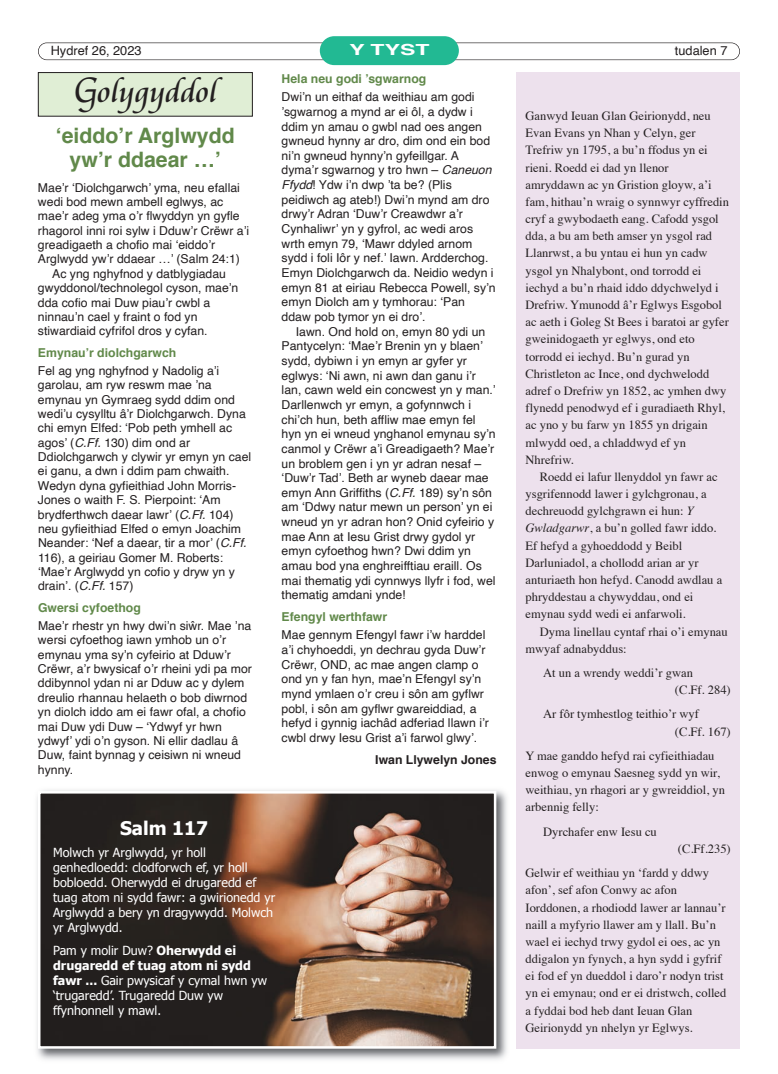
<style>
.page{position:relative;width:778px;height:1074px;background:#fff}
.page>*{position:absolute;margin:0;border:0;box-sizing:border-box;transform-origin:0 0}
.t1{font:31.88px "Cataneo BT";color:#231f20}
.t2{font:700 21.25px/23.8px "Helvetica";color:#61894a;text-align:center}
.t3{font:700 18.75px "Tahoma";color:#fff}
.t4{font:700 15.25px "Helvetica";color:#fff;scale:1.5 1}
.t5{font:12.75px "Helvetica";color:#231f20}
.t6{font:12.5px/17.1px "Times";color:#231f20}
.t7{font:12.5px/15px "Tahoma";color:#fff}
.t8{font:12.25px/14.6px "Helvetica";color:#231f20}
.t9{font:700 12.25px "Helvetica";color:#61894a}
.t10{font:700 12.25px "Helvetica";color:#231f20}
.s1{font-family:"Apple Chancery";font-size:37px}
.s2{font-style:italic}
.s3{font-weight:700}
</style>
<div class="page">
<div style="left:38px;top:43px;width:701px;height:17px;border:1px solid #231f20;border-radius:9px"></div>
<div style="left:319px;top:36px;width:139px;height:29px;background:#22b993;border-radius:14px"></div>
<div style="left:38px;top:73px;width:214px;height:43px;background:#e0eed5"></div>
<div style="left:38px;top:72px;width:214px;height:44px;border:1px solid #231f20"></div>
<div style="left:515px;top:72px;width:224px;height:976px;background:#ede1ed"></div>
<img style="left:37px;top:790px;width:470px;height:270px">
<img style="left:41px;top:794px;width:452px;height:251px">
<div style="left:38px;top:791px;width:458px;height:257px;border:2px solid #fff"></div>
<p class="t5" style="left:51px;top:45px;width:92px">Hydref 26, 2023</p>
<p class="t4" style="left:349px;top:44px;width:55px">Y TYST</p>
<p class="t5" style="left:674px;top:45px;width:54px">tudalen 7</p>
<p class="t1" style="left:73px;top:77px;width:146px"><span class="s1">G</span>olygyddol</p>
<p class="t2" style="left:56px;top:125px;width:180px">‘eiddo’r Arglwydd yw’r ddaear …’</p>
<p class="t8" style="left:38px;top:181px;width:212px">Mae’r ‘Diolchgarwch’ yma, neu efallai wedi bod mewn ambell eglwys, ac mae’r adeg yma o’r flwyddyn yn gyfle rhagorol inni roi sylw i Dduw’r Crëwr a’i greadigaeth a chofio mai ‘eiddo’r Arglwydd yw’r ddaear …’ (Salm 24:1)</p>
<p class="t8" style="left:38px;top:267px;width:202px;text-indent:14px">Ac yng nghyfnod y datblygiadau gwyddonol/technolegol cyson, mae’n dda cofio mai Duw piau’r cwbl a ninnau’n cael y fraint o fod yn stiwardiaid cyfrifol dros y cyfan.</p>
<p class="t9" style="left:38px;top:347px;width:140px">Emynau’r diolchgarwch</p>
<p class="t8" style="left:38px;top:364px;width:215px">Fel ag yng nghyfnod y Nadolig a’i garolau, am ryw reswm mae ’na emynau yn Gymraeg sydd ddim ond wedi’u cysylltu â’r Diolchgarwch. Dyna chi emyn Elfed: ‘Pob peth ymhell ac agos’ (<span class="s2">C.Ff.</span> 130) dim ond ar Ddiolchgarwch y clywir yr emyn yn cael ei ganu, a dwn i ddim pam chwaith.<br>Wedyn dyna gyfieithiad John Morris-Jones o waith F. S. Pierpoint: ‘Am brydferthwch daear lawr’ (<span class="s2">C.Ff.</span> 104) neu gyfieithiad Elfed o emyn Joachim Neander: ‘Nef a daear, tir a mor’ (<span class="s2">C.Ff.<br></span>116), a geiriau Gomer M. Roberts: ‘Mae’r Arglwydd yn cofio y dryw yn y drain’. (<span class="s2">C.Ff.</span> 157)</p>
<p class="t9" style="left:38px;top:602px;width:104px">Gwersi cyfoethog</p>
<p class="t8" style="left:38px;top:619px;width:215px">Mae’r rhestr yn hwy dwi’n siŵr. Mae ’na wersi cyfoethog iawn ymhob un o’r emynau yma sy’n cyfeirio at Dduw’r Crëwr, a’r bwysicaf o’r rheini ydi pa mor ddibynnol ydan ni ar Dduw ac y dylem dreulio rhannau helaeth o bob diwrnod yn diolch iddo am ei fawr ofal, a chofio mai Duw ydi Duw – ‘Ydwyf yr hwn ydwyf’ ydi o’n gyson. Ni ellir dadlau â Duw, faint bynnag y ceisiwn ni wneud hynny.</p>
<p class="t9" style="left:281px;top:74px;width:146px">Hela neu godi ’sgwarnog</p>
<p class="t8" style="left:281px;top:91px;width:215px">Dwi’n un eithaf da weithiau am godi ’sgwarnog a mynd ar ei ôl, a dydw i ddim yn amau o gwbl nad oes angen gwneud hynny ar dro, dim ond ein bod ni’n gwneud hynny’n gyfeillgar. A dyma’r sgwarnog y tro hwn – <span class="s2">Caneuon Ffydd</span>! Ydw i’n dwp ’ta be? (Plis peidiwch ag ateb!) Dwi’n mynd am dro drwy’r Adran ‘Duw’r Creawdwr a’r Cynhaliwr’ yn y gyfrol, ac wedi aros wrth emyn 79, ‘Mawr ddyled arnom sydd i foli Iôr y nef.’ Iawn. Ardderchog.<br>Emyn Diolchgarwch da. Neidio wedyn i emyn 81 at eiriau Rebecca Powell, sy’n emyn Diolch am y tymhorau: ‘Pan ddaw pob tymor yn ei dro’.</p>
<p class="t8" style="left:281px;top:325px;width:215px;text-indent:14px">Iawn. Ond hold on, emyn 80 ydi un Pantycelyn: ‘Mae’r Brenin yn y blaen’ sydd, dybiwn i yn emyn ar gyfer yr eglwys: ‘Ni awn, ni awn dan ganu i’r lan, cawn weld ein concwest yn y man.’ Darllenwch yr emyn, a gofynnwch i chi’ch hun, beth affliw mae emyn fel hyn yn ei wneud ynghanol emynau sy’n canmol y Crëwr a’i Greadigaeth? Mae’r un broblem gen i yn yr adran nesaf – ‘Duw’r Tad’. Beth ar wyneb daear mae emyn Ann Griffiths (<span class="s2">C.Ff.</span> 189) sy’n sôn am ‘Ddwy natur mewn un person’ yn ei wneud yn yr adran hon? Onid cyfeirio y mae Ann at Iesu Grist drwy gydol yr emyn cyfoethog hwn? Dwi ddim yn amau bod yna enghreifftiau eraill. Os mai thematig ydi cynnwys llyfr i fod, wel thematig amdani ynde!</p>
<p class="t9" style="left:281px;top:611px;width:107px">Efengyl werthfawr</p>
<p class="t8" style="left:281px;top:628px;width:208px">Mae gennym Efengyl fawr i’w harddel a’i chyhoeddi, yn dechrau gyda Duw’r Crëwr, OND, ac mae angen clamp o ond yn y fan hyn, mae’n Efengyl sy’n mynd ymlaen o’r creu i sôn am gyflwr pobl, i sôn am gyflwr gwareiddiad, a hefyd i gynnig iachâd adferiad llawn i’r cwbl drwy Iesu Grist a’i farwol glwy’.</p>
<p class="t10" style="left:375px;top:754px;width:123px">Iwan Llywelyn Jones</p>
<p class="t6" style="left:525px;top:108px;width:205px">Ganwyd Ieuan Glan Geirionydd, neu Evan Evans yn Nhan y Celyn, ger Trefriw yn 1795, a bu’n ffodus yn ei rieni. Roedd ei dad yn llenor amryddawn ac yn Gristion gloyw, a’i fam, hithau’n wraig o synnwyr cyffredin cryf a gwybodaeth eang. Cafodd ysgol dda, a bu am beth amser yn ysgol rad Llanrwst, a bu yntau ei hun yn cadw ysgol yn Nhalybont, ond torrodd ei iechyd a bu’n rhaid iddo ddychwelyd i Drefriw. Ymunodd â’r Eglwys Esgobol ac aeth i Goleg St Bees i baratoi ar gyfer gweinidogaeth yr eglwys, ond eto torrodd ei iechyd. Bu’n gurad yn Christleton ac Ince, ond dychwelodd adref o Drefriw yn 1852, ac ymhen dwy flynedd penodwyd ef i guradiaeth Rhyl, ac yno y bu farw yn 1855 yn drigain mlwydd oed, a chladdwyd ef yn Nhrefriw.</p>
<p class="t6" style="left:525px;top:469px;width:198px;text-indent:14px">Roedd ei lafur llenyddol yn fawr ac ysgrifennodd lawer i gylchgronau, a dechreuodd gylchgrawn ei hun: <span class="s2">Y Gwladgarwr</span>, a bu’n golled fawr iddo.<br>Ef hefyd a gyhoeddodd y Beibl Darluniadol, a chollodd arian ar yr anturiaeth hon hefyd. Canodd awdlau a phryddestau a chywyddau, ond ei emynau sydd wedi ei anfarwoli.</p>
<p class="t6" style="left:525px;top:624px;width:203px;text-indent:14px">Dyma linellau cyntaf rhai o’i emynau mwyaf adnabyddus:</p>
<p class="t6" style="left:543px;top:665px;width:151px">At un a wrendy weddi’r gwan</p>
<p class="t6" style="left:674px;top:682px;width:57px">(C.Ff. 284)</p>
<p class="t6" style="left:543px;top:706px;width:157px">Ar fôr tymhestlog teithio’r wyf</p>
<p class="t6" style="left:674px;top:724px;width:57px">(C.Ff. 167)</p>
<p class="t6" style="left:525px;top:748px;width:201px">Y mae ganddo hefyd rai cyfieithiadau enwog o emynau Saesneg sydd yn wir, weithiau, yn rhagori ar y gwreiddiol, yn arbennig felly:</p>
<p class="t6" style="left:543px;top:824px;width:115px">Dyrchafer enw Iesu cu</p>
<p class="t6" style="left:677px;top:841px;width:54px">(C.Ff.235)</p>
<p class="t6" style="left:525px;top:865px;width:202px">Gelwir ef weithiau yn ‘fardd y ddwy afon’, sef afon Conwy ac afon Iorddonen, a rhodiodd lawer ar lannau’r naill a myfyrio llawer am y llall. Bu’n wael ei iechyd trwy gydol ei oes, ac yn ddigalon yn fynych, a hyn sydd i gyfrif ei fod ef yn dueddol i daro’r nodyn trist yn ei emynau; ond er ei dristwch, colled a fyddai bod heb dant Ieuan Glan Geirionydd yn nhelyn yr Eglwys.</p>
<p class="t3" style="left:120px;top:816px;width:89px">Salm 117</p>
<p class="t7" style="left:53px;top:844px;width:223px">Molwch yr Arglwydd, yr holl genhedloedd: clodforwch ef, yr holl bobloedd. Oherwydd ei drugaredd ef tuag atom ni sydd fawr: a gwirionedd yr<br>Arglwydd a bery yn dragywydd. Molwch yr Arglwydd.</p>
<p class="t7" style="left:53px;top:942px;width:215px">Pam y molir Duw? <span class="s3">Oherwydd ei drugaredd ef tuag atom ni sydd fawr ...</span> Gair pwysicaf y cymal hwn yw ‘trugaredd’. Trugaredd Duw yw ffynhonnell y mawl.</p>
</div>
